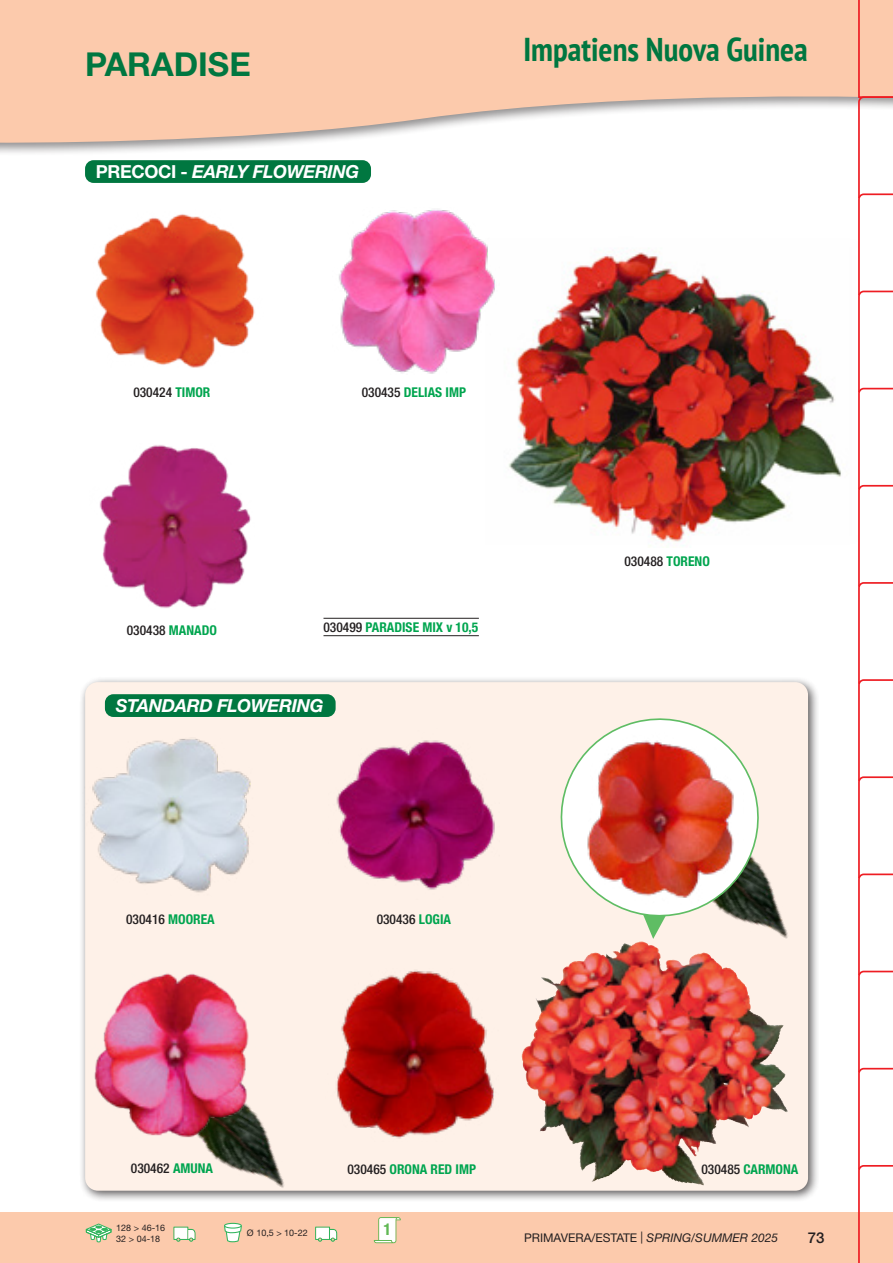
<style>
.page{position:relative;width:893px;height:1263px;background:#fff}
.page>*{position:absolute;margin:0;border:0;box-sizing:border-box;transform-origin:0 0}
.t1{font:700 condensed 33px "PT Sans";color:#007740}
.t2{font:700 33px "Helvetica Neue LT Std";color:#007740}
.TITOLO{font:italic 700 18px "Helvetica Neue LT Std";letter-spacing:-.02em;color:#fff}
.Dida{font:700 condensed 16.35px "Helvetica Neue LT Std";color:#61b854}
.t3{font:500 15px "Helvetica Neue LT Std";color:#231f20}
.Dida-2{font:500 condensed 13.5px "Helvetica Neue LT Std";color:#231f20}
.Dida-3{font:700 condensed 13.5px "Helvetica Neue LT Std";color:#00a54f}
.t4{font:12px "Helvetica Neue LT Std";color:#231f20}
.t5{font:9px "Helvetica Neue LT Std";color:#231f20}
.s1{font-style:normal}
.s2{font-weight:700;color:#00a54f}
.s3{font-weight:500;color:#231f20}
.s4{font-style:italic}
</style>
<div class="page">
<div style="left:78px;top:675px;width:741px;height:527px;background:#231f20;opacity:.75"></div>
<svg style="left:85px;top:682px;width:723px;height:509px;background:#ebc5bc"></svg>
<div style="left:0;top:1212px;width:893px;height:51px;background:#fccaac"></div>
<div style="left:0;top:0;width:893px;height:156px;background:#231f20;opacity:.5"></div>
<svg style="left:0;top:0;width:857px;height:144px;background:#f8cfb7"></svg>
<svg style="left:85px;top:1223px;width:27px;height:20px"></svg>
<svg style="left:173px;top:1231px;width:23px;height:11px"></svg>
<svg style="left:224px;top:1231px;width:17px;height:12px"></svg>
<svg style="left:315px;top:1228px;width:22px;height:14px"></svg>
<svg style="left:374px;top:1217px;width:27px;height:26px"></svg>
<div style="left:85px;top:160px;width:286px;height:23px;background:#007740;border-radius:9px"></div>
<div style="left:105px;top:694px;width:231px;height:23px;background:#007740;border-radius:9px"></div>
<img style="left:133px;top:1033px;width:199px;height:198px">
<img style="left:509px;top:248px;width:332px;height:298px">
<img style="left:95px;top:214px;width:160px;height:154px">
<img style="left:339px;top:209px;width:156px;height:165px">
<img style="left:99px;top:445px;width:152px;height:163px">
<img style="left:82px;top:724px;width:177px;height:176px">
<img style="left:329px;top:729px;width:170px;height:170px">
<img style="left:325px;top:968px;width:173px;height:173px">
<img style="left:88px;top:971px;width:168px;height:167px">
<img style="left:585px;top:941px;width:52px;height:18px">
<img style="left:637px;top:783px;width:182px;height:199px">
<img style="left:551px;top:709px;width:217px;height:217px">
<hr style="left:323px;top:618px;width:156px;height:1px;background:#231f20">
<hr style="left:323px;top:635px;width:156px;height:1px;background:#231f20">
<svg style="left:857px;top:0;width:36px;height:1263px"></svg>
<p class="t2" style="left:85px;top:43px;width:167px">PARADISE</p>
<p class="TITOLO" style="left:96px;top:160px;width:265px"><span class="s1">PRECOCI -</span> EARLY FLOWERING</p>
<p class="t1" style="left:523px;top:28px;width:286px">Impatiens Nuova Guinea</p>
<p class="Dida-2" style="left:133px;top:384px;width:79px">030424 <span class="s2">TIMOR</span></p>
<p class="Dida-3" style="left:362px;top:384px;width:106px"><span class="s3">030435</span> DELIAS IMP</p>
<p class="Dida-2" style="left:127px;top:622px;width:92px">030438 <span class="s2">MANADO</span></p>
<p class="Dida-3" style="left:323px;top:619px;width:156px"><span class="s3">030499</span> PARADISE MIX v 10,5</p>
<p class="TITOLO" style="left:116px;top:694px;width:209px">STANDARD FLOWERING</p>
<p class="Dida-2" style="left:126px;top:911px;width:90px">030416 <span class="s2">MOOREA</span></p>
<p class="Dida-2" style="left:377px;top:911px;width:76px">030436 <span class="s2">LOGIA</span></p>
<p class="Dida-2" style="left:624px;top:553px;width:87px">030488 <span class="s2">TORENO</span></p>
<p class="Dida-2" style="left:131px;top:1160px;width:84px">030462 <span class="s2">AMUNA</span></p>
<p class="Dida-3" style="left:347px;top:1161px;width:130px"><span class="s3">030465</span> ORONA RED IMP</p>
<p class="Dida-3" style="left:701px;top:1161px;width:98px"><span class="s3">030485</span> CARMONA</p>
<p class="t5" style="left:116px;top:1222px;width:50px">128 &gt; 46-16</p>
<p class="Dida" style="left:383px;top:1219px;width:9px">1</p>
<p class="t5" style="left:116px;top:1233px;width:45px">32 &gt; 04-18</p>
<p class="t5" style="left:247px;top:1228px;width:62px">Ø 10,5 &gt; 10-22</p>
<p class="t4" style="left:524px;top:1230px;width:256px">PRIMAVERA/ESTATE | <span class="s4">SPRING/SUMMER 2025</span></p>
<p class="t3" style="left:808px;top:1228px;width:18px">73</p>
</div>
